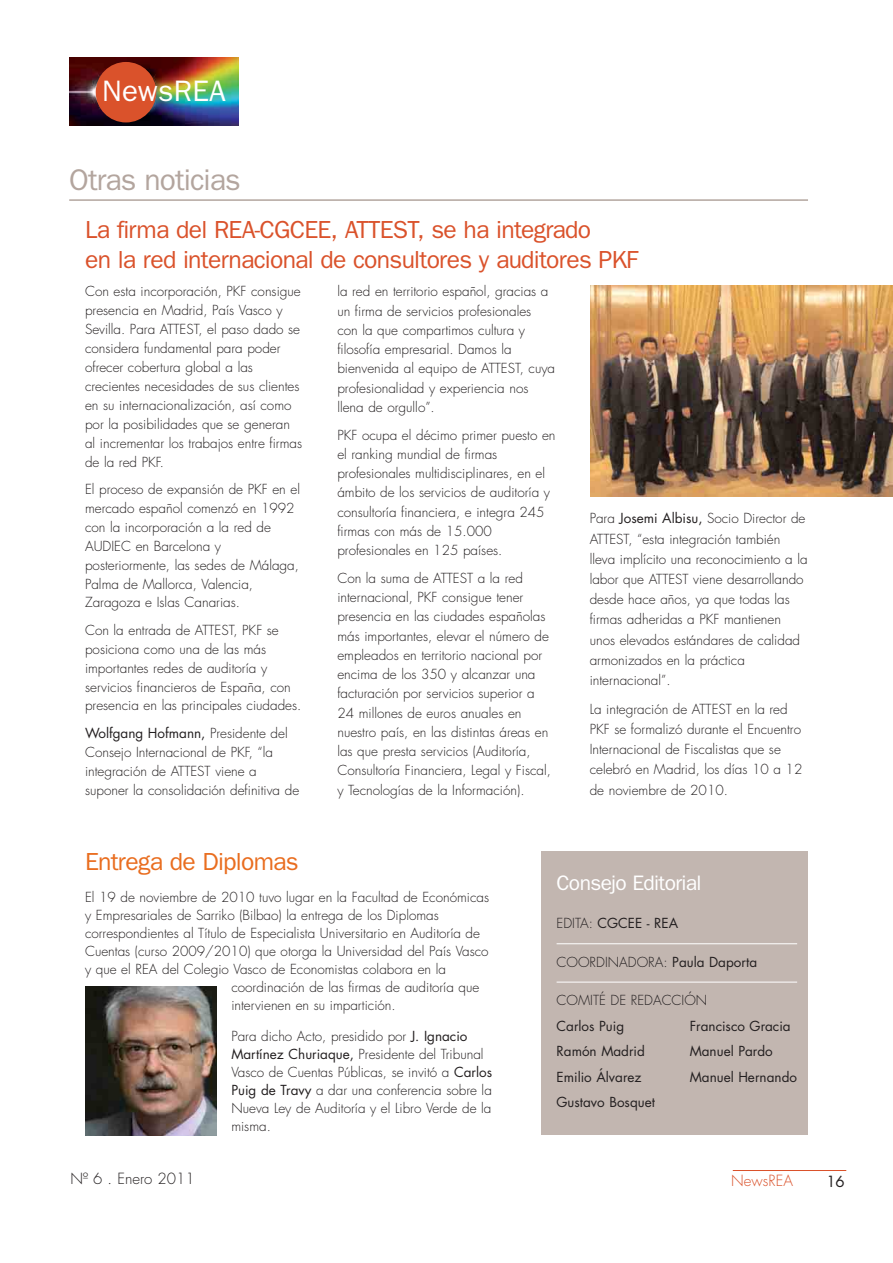
<style>
.page{position:relative;width:893px;height:1263px;background:#fff}
.page>*{position:absolute;margin:0;border:0;box-sizing:border-box;transform-origin:0 0}
.t1{font:30px "Franklin Gothic";letter-spacing:-.03em;color:#b3a59e}
.t2{font:29.7px "Franklin Gothic";letter-spacing:.01em;color:#fff}
.t3{font:24.75px/29.7px "Franklin Gothic";letter-spacing:-.03em;color:#da522b}
.t4{font:24.75px "Franklin Gothic";letter-spacing:-.03em;color:#e96d1f}
.t5{font:21px "Franklin Gothic";letter-spacing:-.03em;color:#fff}
.t6{font:300 15px "Futura";color:#231f20}
.t7{font:300 15px "Futura";color:#da522b}
.t8{font:15px "Futura";color:#231f20}
.t9{font:300 13.5px/19.2px "Futura";color:#231f20}
.t10{font:13.5px "Futura";color:#231f20}
.s1{font-weight:400}
.s2{font-weight:300}
</style>
<div class="page">
<hr style="left:733px;top:1170px;width:113px;height:1px;background:#da522b">
<img style="left:69px;top:58px;width:170px;height:68px">
<div style="left:96px;top:62px;width:60px;height:60px;background:#da522b;border-radius:50%"></div>
<img style="left:85px;top:986px;width:131px;height:149px">
<img style="left:590px;top:286px;width:303px;height:211px">
<hr style="left:69px;top:199px;width:739px;height:2px;background:#b3a59e">
<div style="left:541px;top:851px;width:267px;height:284px;background:#c2b6b0"></div>
<hr style="left:556px;top:943px;width:241px;height:1px;background:#fff">
<hr style="left:556px;top:982px;width:241px;height:1px;background:#fff">
<h2 class="t2" style="left:102px;top:81px;width:125px">NewsREA</h2>
<h1 class="t1" style="left:69px;top:169px;width:173px">Otras noticias</h1>
<h3 class="t3" style="left:85px;top:217px;width:555px">La firma del REA-CGCEE, ATTEST, se ha integrado<br>en la red internacional de consultores y auditores PKF</h3>
<p class="t9" style="left:85px;top:283px;width:219px">Con esta incorporación, PKF consigue presencia en Madrid, País Vasco y Sevilla. Para ATTEST, el paso dado se considera fundamental para poder ofrecer cobertura global a las crecientes necesidades de sus clientes en su internacionalización, así como por la posibilidades que se generan al incrementar los trabajos entre firmas de la red PKF.</p>
<p class="t9" style="left:85px;top:481px;width:216px">El proceso de expansión de PKF en el mercado español comenzó en 1992 con la incorporación a la red de<br>AUDIEC en Barcelona y posteriormente, las sedes de Málaga,<br>Palma de Mallorca, Valencia,<br>Zaragoza e Islas Canarias.</p>
<p class="t9" style="left:85px;top:622px;width:218px">Con la entrada de ATTEST, PKF se posiciona como una de las más importantes redes de auditoría y servicios financieros de España, con presencia en las principales ciudades.</p>
<p class="t9" style="left:85px;top:725px;width:216px"><span class="s1">Wolfgang Hofmann,</span> Presidente del Consejo Internacional de PKF, “la integración de ATTEST viene a suponer la consolidación definitiva de</p>
<p class="t9" style="left:337px;top:283px;width:219px">la red en territorio español, gracias a un firma de servicios profesionales<br>con la que compartimos cultura y filosofía empresarial. Damos la bienvenida al equipo de ATTEST, cuya profesionalidad y experiencia nos llena de orgullo”.</p>
<p class="t9" style="left:337px;top:426px;width:220px">PKF ocupa el décimo primer puesto en el ranking mundial de firmas profesionales multidisciplinares, en el ámbito de los servicios de auditoría y consultoría financiera, e integra 245 firmas con más de 15.000 profesionales en 125 países.</p>
<p class="t9" style="left:337px;top:570px;width:215px">Con la suma de ATTEST a la red internacional, PKF consigue tener presencia en las ciudades españolas más importantes, elevar el número de empleados en territorio nacional por encima de los 350 y alcanzar una facturación por servicios superior a 24 millones de euros anuales en nuestro país, en las distintas áreas en las que presta servicios (Auditoría, Consultoría Financiera, Legal y Fiscal, y Tecnologías de la Información).</p>
<p class="t9" style="left:590px;top:510px;width:219px;line-height:20.2px">Para <span class="s1">Josemi Albisu,</span> Socio Director de ATTEST, “esta integración también lleva implícito una reconocimiento a la labor que ATTEST viene desarrollando desde hace años, ya que todas las firmas adheridas a PKF mantienen unos elevados estándares de calidad armonizados en la práctica internacional”.</p>
<p class="t9" style="left:590px;top:700px;width:214px;line-height:20.2px">La integración de ATTEST en la red<br>PKF se formalizó durante el Encuentro<br>Internacional de Fiscalistas que se celebró en Madrid, los días 10 a 12 de noviembre de 2010.</p>
<h3 class="t4" style="left:85px;top:853px;width:215px">Entrega de Diplomas</h3>
<p class="t9" style="left:85px;top:889px;width:405px">El 19 de noviembre de 2010 tuvo lugar en la Facultad de Económicas</p>
<p class="t9" style="left:85px;top:907px;width:355px">y Empresariales de Sarriko (Bilbao) la entrega de los Diplomas</p>
<p class="t9" style="left:85px;top:925px;width:396px">correspondientes al Título de Especialista Universitario en Auditoría de</p>
<p class="t9" style="left:85px;top:943px;width:405px">Cuentas (curso 2009/2010) que otorga la Universidad del País Vasco</p>
<p class="t9" style="left:85px;top:961px;width:362px">y que el REA del Colegio Vasco de Economistas colabora en la</p>
<p class="t9" style="left:231px;top:979px;width:250px">coordinación de las firmas de auditoría que</p>
<p class="t9" style="left:231px;top:997px;width:166px">intervienen en su impartición.</p>
<p class="t9" style="left:231px;top:1028px;width:262px;line-height:18px">Para dicho Acto, presidido por <span class="s1">J. Ignacio Martínez Churiaque,</span> Presidente del Tribunal Vasco de Cuentas Públicas, se invitó a <span class="s1">Carlos Puig de Travy</span> a dar una conferencia sobre la Nueva Ley de Auditoría y el Libro Verde de la misma.</p>
<h3 class="t5" style="left:556px;top:876px;width:147px">Consejo Editorial</h3>
<p class="t10" style="left:556px;top:917px;width:123px"><span class="s2">EDITA:</span> CGCEE - REA</p>
<p class="t9" style="left:556px;top:953px;width:202px">COORDINADORA: <span class="s1">Paula Daporta</span></p>
<p class="t9" style="left:556px;top:992px;width:152px">COMITÉ DE REDACCIÓN</p>
<p class="t10" style="left:556px;top:1019px;width:69px">Carlos Puig</p>
<p class="t10" style="left:690px;top:1019px;width:102px">Francisco Gracia</p>
<p class="t10" style="left:556px;top:1045px;width:90px">Ramón Madrid</p>
<p class="t10" style="left:690px;top:1045px;width:85px">Manuel Pardo</p>
<p class="t10" style="left:556px;top:1070px;width:86px">Emilio Álvarez</p>
<p class="t10" style="left:690px;top:1070px;width:109px">Manuel Hernando</p>
<p class="t10" style="left:556px;top:1096px;width:100px">Gustavo Bosquet</p>
<p class="t6" style="left:71px;top:1172px;width:126px">Nº 6 . Enero 2011</p>
<p class="t7" style="left:731px;top:1174px;width:63px">NewsREA</p>
<p class="t8" style="left:826px;top:1175px;width:20px">16</p>
</div>
